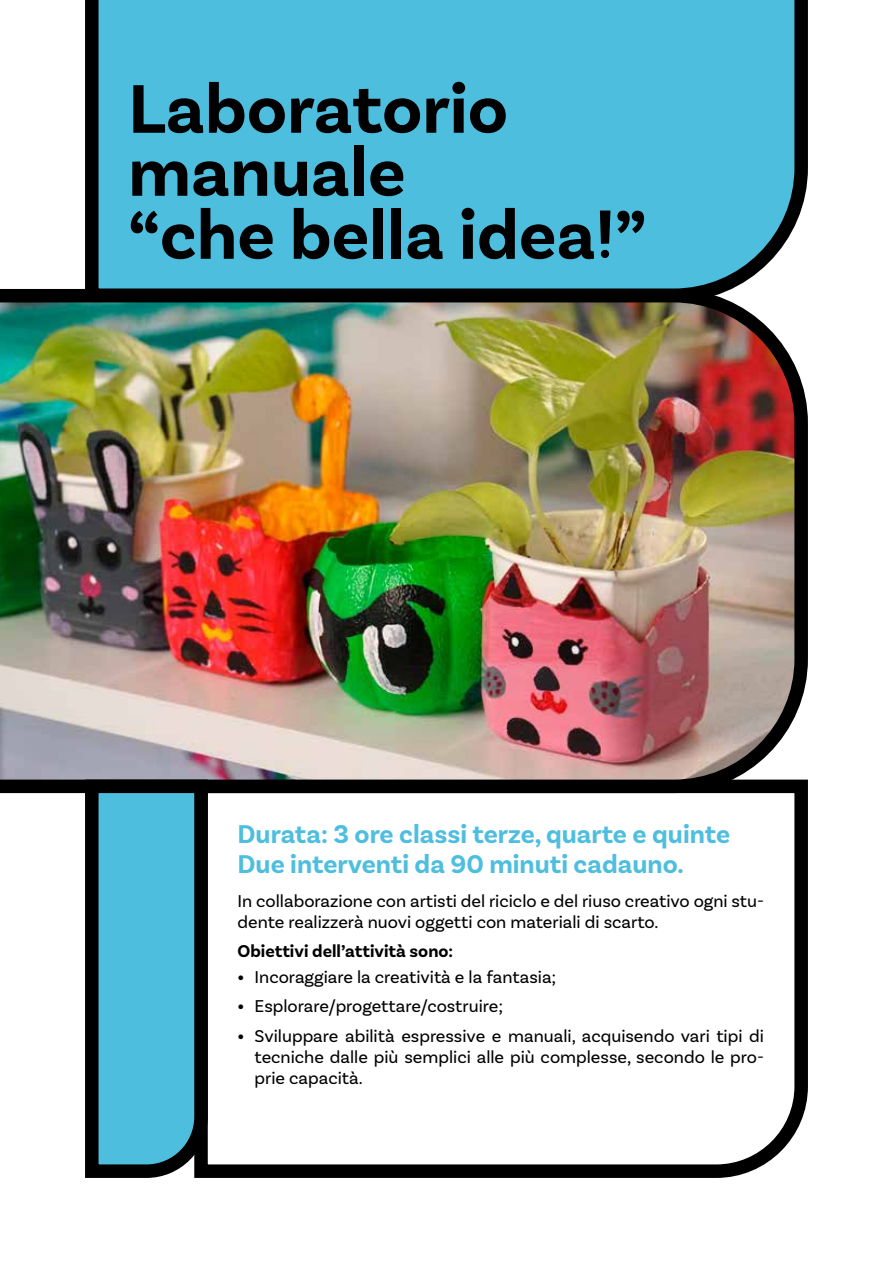
<style>
.page{position:relative;width:893px;height:1263px;background:#fff}
.page>*{position:absolute;margin:0;border:0;box-sizing:border-box;transform-origin:0 0}
.t1{font:700 72px/63px "Basic Sans";color:#000}
.t2{font:700 27px/30px "Basic Sans";color:#4ebedf}
.t3{font:18px/21px "Basic Sans";color:#000}
.t4{font:700 18px "Basic Sans";color:#000}
.s1{font-weight:700}
</style>
<div class="page">
<div style="left:85px;top:0;width:723px;height:282px;background:#4ebedf"></div>
<svg style="left:215px;top:800px;width:593px;height:378px"></svg>
<img style="left:0;top:282px;width:808px;height:518px">
<svg style="left:78px;top:773px;width:137px;height:405px"></svg>
<h1 class="t1" style="left:128px;top:78px;width:520px">Laboratorio manuale<br>“che bella idea!”</h1>
<h2 class="t2" style="left:238px;top:819px;width:494px">Durata: 3 ore classi terze, quarte e quinte<br>Due interventi da 90 minuti cadauno.</h2>
<p class="t3" style="left:238px;top:890px;width:528px">In collaborazione con artisti del riciclo e del riuso creativo ogni stu&shy;dente realizzerà nuovi oggetti con materiali di scarto.</p>
<p class="t4" style="left:238px;top:940px;width:217px">Obiettivi dell’attività sono:</p>
<p class="t3" style="left:238px;top:966px;width:320px"><span class="s1">•</span> Incoraggiare la creatività e la fantasia;</p>
<p class="t3" style="left:238px;top:995px;width:267px"><span class="s1">•</span> Esplorare/progettare/costruire;</p>
<p class="t3" style="left:255px;top:1025px;width:511px;text-align:justify;text-indent:-17px"><span class="s1">•</span> Sviluppare abilità espressive e manuali, acquisendo vari tipi di tecniche dalle più semplici alle più complesse, secondo le pro&shy;prie capacità.</p>
</div>
